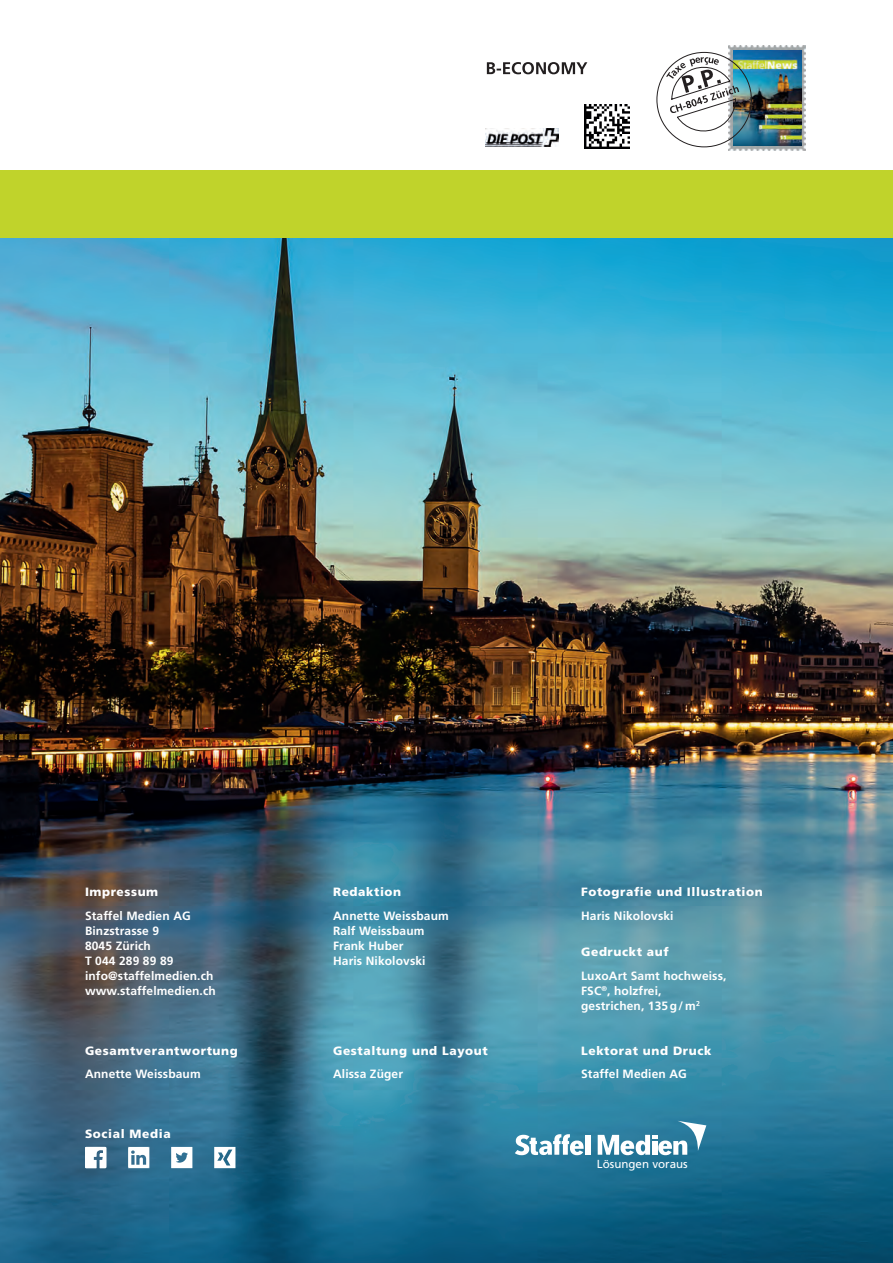
<style>
.page{position:relative;width:893px;height:1263px;background:#fff}
.page>*{position:absolute;margin:0;border:0;box-sizing:border-box;transform-origin:0 0}
.t1{font:700 12px/15px "Frutiger LT Std";letter-spacing:.01em;color:#fff}
.t2{font:900 12px "Frutiger LT Std";letter-spacing:.05em;color:#fff}
.t3{font:11.7px "Frutiger LT Std";color:#fff}
</style>
<div class="page">
<img style="left:0;top:238px;width:893px;height:1025px">
<div style="left:0;top:125px;width:893px;height:113px;background:#c0d32b"></div>
<svg style="left:515px;top:1134px;width:69px;height:21px"></svg>
<div style="left:585px;top:1135px;width:5px;height:20px;background:#fff"></div>
<svg style="left:598px;top:1121px;width:108px;height:34px"></svg>
<div style="left:0;top:0;width:893px;height:170px;background:#fff"></div>
<svg style="left:487px;top:62px;width:100px;height:12px"></svg>
<img style="left:485px;top:128px;width:73px;height:19px">
<img style="left:585px;top:105px;width:44px;height:44px">
<img style="left:728px;top:45px;width:77px;height:105px">
<img style="left:733px;top:50px;width:68px;height:96px">
<img style="left:656px;top:51px;width:96px;height:97px">
<svg style="left:214px;top:1147px;width:21px;height:21px"></svg>
<svg style="left:171px;top:1147px;width:21px;height:21px"></svg>
<svg style="left:85px;top:1147px;width:21px;height:21px"></svg>
<svg style="left:128px;top:1147px;width:21px;height:21px"></svg>
<p class="t2" style="left:85px;top:885px;width:75px">Impressum</p>
<p class="t1" style="left:85px;top:908px;width:132px">Staffel Medien AG<br>Binzstrasse 9<br>8045 Zürich<br>T 044 289 89 89 info@staffelmedien.ch www.staffelmedien.ch</p>
<p class="t2" style="left:85px;top:1043px;width:154px">Gesamtverantwortung</p>
<p class="t1" style="left:85px;top:1067px;width:117px">Annette Weissbaum</p>
<p class="t2" style="left:85px;top:1127px;width:87px">Social Media</p>
<p class="t2" style="left:333px;top:885px;width:70px">Redaktion</p>
<p class="t1" style="left:333px;top:908px;width:117px">Annette Weissbaum<br>Ralf Weissbaum<br>Frank Huber<br>Haris Nikolovski</p>
<p class="t2" style="left:333px;top:1043px;width:156px">Gestaltung und Layout</p>
<p class="t1" style="left:333px;top:1067px;width:71px">Alissa Züger</p>
<p class="t2" style="left:581px;top:885px;width:183px">Fotografie und Illustration</p>
<p class="t1" style="left:581px;top:908px;width:94px">Haris Nikolovski</p>
<p class="t2" style="left:581px;top:945px;width:89px">Gedruckt auf</p>
<p class="t1" style="left:581px;top:968px;width:147px">LuxoArt Samt hochweiss,<br>FSC<sup>®</sup>, holzfrei, gestrichen, 135g / m<sup>2</sup></p>
<p class="t2" style="left:581px;top:1043px;width:132px">Lektorat und Druck</p>
<p class="t1" style="left:581px;top:1067px;width:107px">Staffel Medien AG</p>
<p class="t3" style="left:597px;top:1157px;width:92px">Lösungen voraus</p>
</div>
